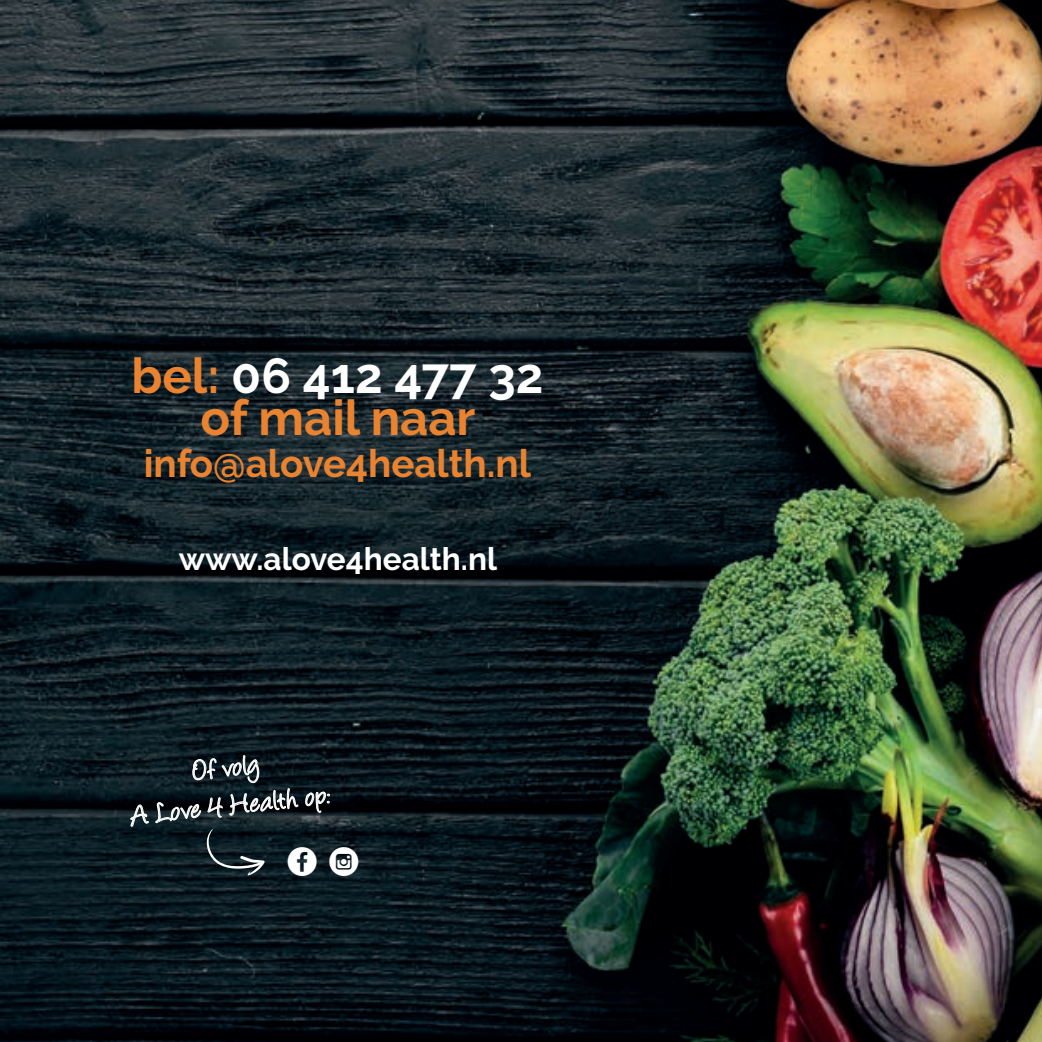
<style>
.page{position:relative;width:1042px;height:1042px;background:#fff}
.page>*{position:absolute;margin:0;border:0;box-sizing:border-box;transform-origin:0 0}
.t1{font:700 49px/42px "Raleway";color:#ea832f;text-align:center}
.t2{font:42px "Social Shapes";color:#fff}
.t3{font:700 38.5px "Raleway";color:#ea832f}
.t4{font:31.5px/37.8px "Angelina";color:#fff;text-align:center}
.t5{font:700 31.5px "Raleway";color:#fff}
.s1{color:#fff}
</style>
<div class="page">
<img style="left:0;top:0;width:1042px;height:1042px">
<svg style="left:130px;top:804px;width:19px;height:23px"></svg>
<svg style="left:305px;top:785px;width:25px;height:28px"></svg>
<svg style="left:155px;top:754px;width:144px;height:121px;background:#212e34"></svg>
<p class="t1" style="left:131px;top:355px;width:413px">bel: <span class="s1">06 412 477 32 </span>of mail naar</p>
<p class="t3" style="left:144px;top:442px;width:389px">info@alove4health.nl</p>
<p class="t5" style="left:179px;top:541px;width:320px">www.alove4health.nl</p>
<p class="t4" style="left:126px;top:762px;width:201px;rotate:-6deg">Of volg<br>A Love 4 Health op:</p>
<p class="t2" style="left:287px;top:837px;width:74px">! $</p>
</div>
